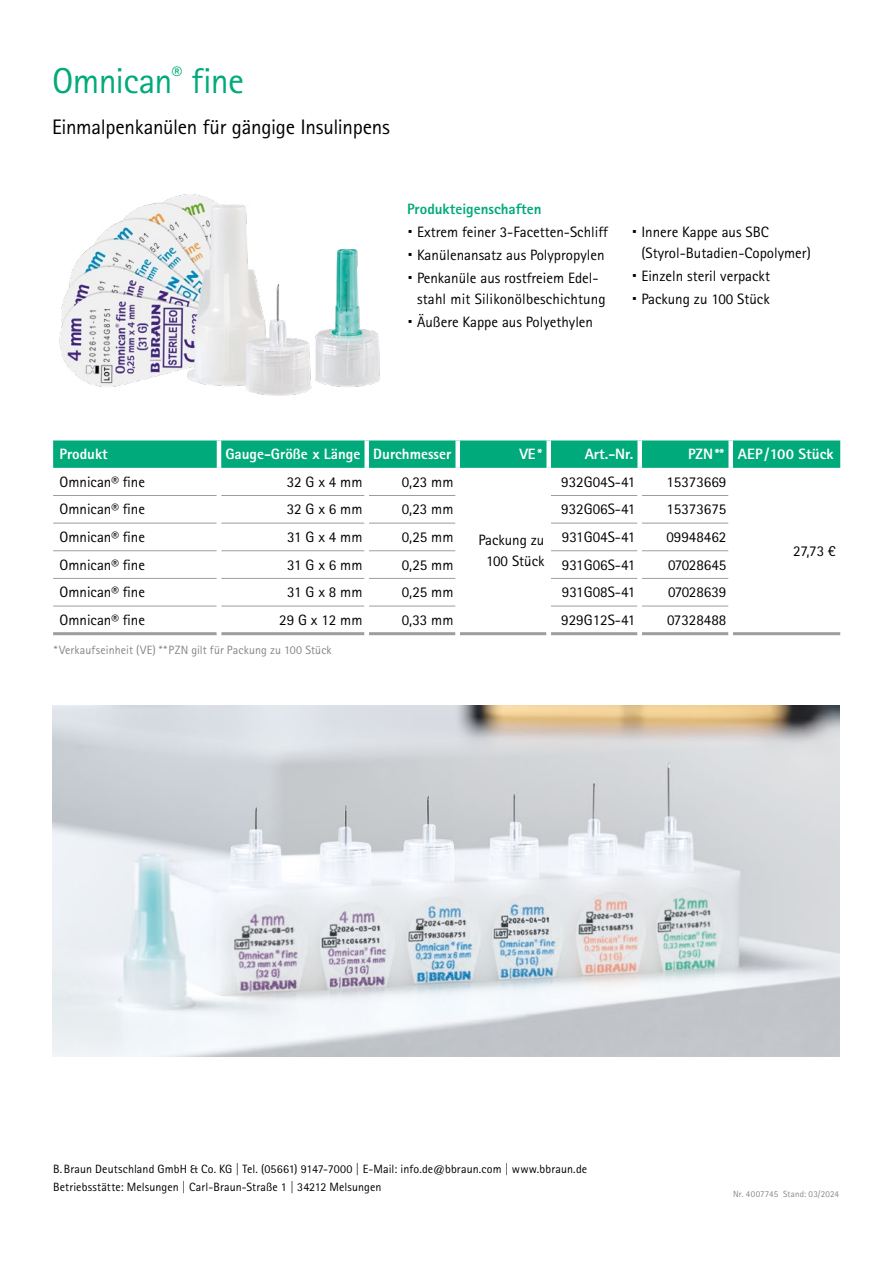
<style>
.page{position:relative;width:893px;height:1263px;background:#fff}
.page>*{position:absolute;margin:0;border:0;box-sizing:border-box;transform-origin:0 0}
.t1{font:36px "Rotis Sans Serif Pro";letter-spacing:-.025em;color:#00aa7a}
.t2{font:21px "Rotis Sans Serif Pro";letter-spacing:-.015em;color:#000}
.t3{font:15px/23.1px "Rotis Sans Serif Pro";color:#000}
.t4{font:800 15px "Rotis Sans Serif Pro";color:#fff}
.t5{font:12px/18px "Rotis Sans Serif Pro";letter-spacing:.01em;color:#000}
.t6{font:12px "Rotis Sans Serif Pro";letter-spacing:.005em;color:#848584}
.t7{font:9px "Rotis Sans Serif Pro";letter-spacing:.02em;color:#878786}
.s1{font-weight:800;color:#00aa7a}
.s2{font-size:30px}
</style>
<div class="page">
<img style="left:53px;top:706px;width:787px;height:351px">
<img style="left:59px;top:194px;width:321px;height:202px">
<svg style="left:53px;top:440px;width:787px;height:28px;background:#06ab7d"></svg>
<hr style="left:53px;top:632px;width:164px;height:3px;background:#9c9d9d">
<hr style="left:221px;top:632px;width:143px;height:3px;background:#9c9d9d">
<hr style="left:369px;top:632px;width:86px;height:3px;background:#9c9d9d">
<hr style="left:460px;top:632px;width:86px;height:3px;background:#9c9d9d">
<hr style="left:551px;top:632px;width:86px;height:3px;background:#9c9d9d">
<hr style="left:642px;top:632px;width:86px;height:3px;background:#9c9d9d">
<hr style="left:733px;top:632px;width:107px;height:3px;background:#9c9d9d">
<hr style="left:53px;top:495px;width:164px;height:1px;background:#9c9d9d">
<hr style="left:221px;top:495px;width:143px;height:1px;background:#9c9d9d">
<hr style="left:369px;top:495px;width:86px;height:1px;background:#9c9d9d">
<hr style="left:53px;top:523px;width:164px;height:1px;background:#9c9d9d">
<hr style="left:221px;top:523px;width:143px;height:1px;background:#9c9d9d">
<hr style="left:369px;top:523px;width:86px;height:1px;background:#9c9d9d">
<hr style="left:53px;top:550px;width:164px;height:1px;background:#9c9d9d">
<hr style="left:221px;top:550px;width:143px;height:1px;background:#9c9d9d">
<hr style="left:369px;top:550px;width:86px;height:1px;background:#9c9d9d">
<hr style="left:551px;top:550px;width:86px;height:1px;background:#9c9d9d">
<hr style="left:642px;top:550px;width:86px;height:1px;background:#9c9d9d">
<hr style="left:53px;top:578px;width:164px;height:1px;background:#9c9d9d">
<hr style="left:221px;top:578px;width:143px;height:1px;background:#9c9d9d">
<hr style="left:369px;top:578px;width:86px;height:1px;background:#9c9d9d">
<hr style="left:551px;top:578px;width:86px;height:1px;background:#9c9d9d">
<hr style="left:642px;top:578px;width:86px;height:1px;background:#9c9d9d">
<hr style="left:53px;top:606px;width:164px;height:1px;background:#9c9d9d">
<hr style="left:221px;top:606px;width:143px;height:1px;background:#9c9d9d">
<hr style="left:369px;top:606px;width:86px;height:1px;background:#9c9d9d">
<hr style="left:551px;top:606px;width:86px;height:1px;background:#9c9d9d">
<hr style="left:642px;top:606px;width:86px;height:1px;background:#9c9d9d">
<hr style="left:551px;top:495px;width:86px;height:1px;background:#9c9d9d">
<hr style="left:642px;top:495px;width:86px;height:1px;background:#9c9d9d">
<hr style="left:551px;top:523px;width:86px;height:1px;background:#9c9d9d">
<hr style="left:642px;top:523px;width:86px;height:1px;background:#9c9d9d">
<hr style="left:217px;top:440px;width:4px;height:28px;background:#fff">
<div style="left:364px;top:440px;width:5px;height:28px;background:#fff"></div>
<div style="left:455px;top:440px;width:5px;height:28px;background:#fff"></div>
<div style="left:546px;top:440px;width:5px;height:28px;background:#fff"></div>
<div style="left:637px;top:440px;width:5px;height:28px;background:#fff"></div>
<div style="left:728px;top:440px;width:5px;height:28px;background:#fff"></div>
<h1 class="t1" style="left:52px;top:59px;width:194px">Omnican<sup>®</sup> fine</h1>
<h2 class="t2" style="left:52px;top:114px;width:339px">Einmalpenkanülen für gängige Insulinpens</h2>
<p class="t3" style="left:407px;top:197px;width:202px"><span class="s1">Produkteigenschaften<br></span><span class="s2">·</span> Extrem feiner 3-Facetten-Schliff <span class="s2">·</span> Kanülenansatz aus Polypropylen <span class="s2">·</span> Penkanüle aus rostfreiem Edel-</p>
<p class="t3" style="left:407px;top:288px;width:200px;text-indent:10px">stahl mit Silikonölbeschichtung <span class="s2">·</span> Äußere Kappe aus Polyethylen</p>
<p class="t3" style="left:641px;top:222px;width:171px;line-height:21px;text-indent:-10px"><span class="s2">·</span> Innere Kappe aus SBC (Styrol-Butadien-Copolymer)</p>
<p class="t3" style="left:631px;top:265px;width:140px"><span class="s2">·</span> Einzeln steril verpackt <span class="s2">·</span> Packung zu 100 Stück</p>
<p class="t4" style="left:60px;top:445px;width:50px">Produkt</p>
<p class="t4" style="left:225px;top:445px;width:227px">Gauge-Größe x Länge Durchmesser</p>
<p class="t4" style="left:519px;top:445px;width:24px">VE*</p>
<p class="t4" style="left:585px;top:445px;width:50px">Art.-Nr.</p>
<p class="t4" style="left:688px;top:445px;width:147px">PZN** AEP/100 Stück</p>
<p class="t3" style="left:60px;top:470px;width:87px">Omnican® fine</p>
<p class="t3" style="left:287px;top:470px;width:77px">32 G x 4 mm</p>
<p class="t3" style="left:402px;top:470px;width:53px">0,23 mm</p>
<p class="t3" style="left:561px;top:470px;width:76px">932G04S-41</p>
<p class="t3" style="left:666px;top:470px;width:61px">15373669</p>
<p class="t3" style="left:60px;top:498px;width:87px">Omnican® fine</p>
<p class="t3" style="left:287px;top:498px;width:77px">32 G x 6 mm</p>
<p class="t3" style="left:402px;top:498px;width:53px">0,23 mm</p>
<p class="t3" style="left:561px;top:498px;width:76px">932G06S-41</p>
<p class="t3" style="left:666px;top:498px;width:61px">15373675</p>
<p class="t3" style="left:60px;top:526px;width:87px">Omnican® fine</p>
<p class="t3" style="left:287px;top:526px;width:77px">31 G x 4 mm</p>
<p class="t3" style="left:402px;top:526px;width:53px">0,25 mm</p>
<p class="t3" style="left:562px;top:526px;width:75px">931G04S-41</p>
<p class="t3" style="left:666px;top:526px;width:61px">09948462</p>
<p class="t3" style="left:60px;top:553px;width:87px">Omnican® fine</p>
<p class="t3" style="left:287px;top:553px;width:77px">31 G x 6 mm</p>
<p class="t3" style="left:402px;top:553px;width:53px">0,25 mm</p>
<p class="t3" style="left:562px;top:553px;width:75px">931G06S-41</p>
<p class="t3" style="left:668px;top:553px;width:60px">07028645</p>
<p class="t3" style="left:60px;top:581px;width:87px">Omnican® fine</p>
<p class="t3" style="left:287px;top:581px;width:77px">31 G x 8 mm</p>
<p class="t3" style="left:402px;top:581px;width:53px">0,25 mm</p>
<p class="t3" style="left:562px;top:581px;width:75px">931G08S-41</p>
<p class="t3" style="left:668px;top:581px;width:60px">07028639</p>
<p class="t3" style="left:60px;top:608px;width:87px">Omnican® fine</p>
<p class="t3" style="left:279px;top:608px;width:85px">29 G x 12 mm</p>
<p class="t3" style="left:402px;top:608px;width:53px">0,33 mm</p>
<p class="t3" style="left:561px;top:608px;width:76px">929G12S-41</p>
<p class="t3" style="left:667px;top:608px;width:61px">07328488</p>
<p class="t3" style="left:478px;top:530px;width:68px;line-height:21px;text-align:center">Packung zu<br>100 Stück</p>
<p class="t6" style="left:54px;top:643px;width:279px">*Verkaufseinheit (VE) ** PZN gilt für Packung zu 100 Stück</p>
<p class="t3" style="left:793px;top:539px;width:44px">27,73 €</p>
<p class="t5" style="left:53px;top:1160px;width:536px">B.Braun Deutschland GmbH &amp; Co. KG | Tel. (05661) 9147-7000 | E-Mail: info.de@bbraun.com | www.bbraun.de<br>Betriebsstätte: Melsungen | Carl-Braun-Straße 1 | 34212 Melsungen</p>
<p class="t7" style="left:733px;top:1189px;width:107px">Nr. 4007745 Stand: 03/2024</p>
</div>
